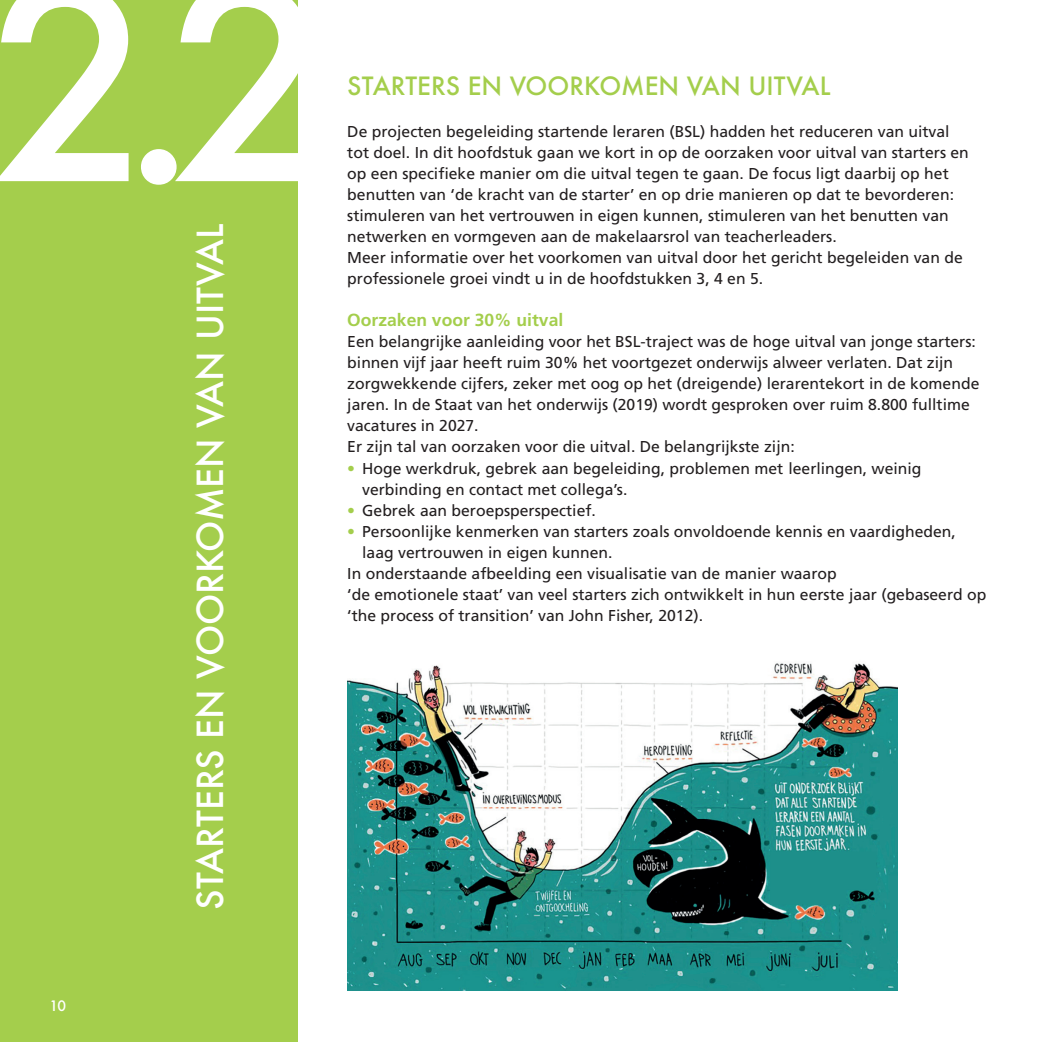
<style>
.page{position:relative;width:1042px;height:1042px;background:#fff}
.page>*{position:absolute;margin:0;border:0;box-sizing:border-box;transform-origin:0 0}
.t1{font:500 262.5px "Futura";color:#fff}
.t2{font:500 35px "Futura";color:#fff}
.t3{font:500 24.5px "Futura";color:#a4ce4c}
.t4{font:700 17.5px "Frutiger";color:#a4ce4c}
.t5{font:15.75px/21px "Frutiger";color:#231f20}
.t6{font:500 14px "Futura";color:#fff}
.s1{font-weight:700;color:#a4ce4c}
</style>
<div class="page">
<img style="left:347px;top:663px;width:550px;height:327px">
<div style="left:770px;top:851px;width:106px;height:53px;background:#1d8f8a"></div>
<div style="left:0;top:0;width:298px;height:1042px;background:#a4ce4c"></div>
<h1 class="t1" style="left:-11px;top:-96px;width:343px">2.2</h1>
<h2 class="t2" style="left:186px;top:910px;width:688px;rotate:-90deg">STARTERS EN VOORKOMEN VAN UITVAL</h2>
<p class="t6" style="left:50px;top:996px;width:18px">10</p>
<h3 class="t3" style="left:347px;top:70px;width:485px">STARTERS EN VOORKOMEN VAN UITVAL</h3>
<p class="t5" style="left:347px;top:122px;width:623px">De projecten begeleiding startende leraren (BSL) hadden het reduceren van uitval tot doel. In dit hoofdstuk gaan we kort in op de oorzaken voor uitval van starters en op een specifieke manier om die uitval tegen te gaan. De focus ligt daarbij op het benutten van ‘de kracht van de starter’ en op drie manieren op dat te bevorderen: stimuleren van het vertrouwen in eigen kunnen, stimuleren van het benutten van netwerken en vormgeven aan de makelaarsrol van teacherleaders.<br>Meer informatie over het voorkomen van uitval door het gericht begeleiden van de professionele groei vindt u in de hoofdstukken 3, 4 en 5.</p>
<p class="t4" style="left:347px;top:310px;width:217px">Oorzaken voor 30% uitval</p>
<p class="t5" style="left:347px;top:332px;width:633px">Een belangrijke aanleiding voor het BSL-traject was de hoge uitval van jonge starters: binnen vijf jaar heeft ruim 30% het voortgezet onderwijs alweer verlaten. Dat zijn zorgwekkende cijfers, zeker met oog op het (dreigende) lerarentekort in de komende jaren. In de Staat van het onderwijs (2019) wordt gesproken over ruim 8.800 fulltime vacatures in 2027.<br>Er zijn tal van oorzaken voor die uitval. De belangrijkste zijn:</p>
<p class="t5" style="left:362px;top:457px;width:561px;text-indent:-15px"><span class="s1">•</span> Hoge werkdruk, gebrek aan begeleiding, problemen met leerlingen, weinig verbinding en contact met collega’s.</p>
<p class="t5" style="left:347px;top:499px;width:250px"><span class="s1">•</span> Gebrek aan beroepsperspectief.</p>
<p class="t5" style="left:347px;top:520px;width:610px"><span class="s1">•</span> Persoonlijke kenmerken van starters zoals onvoldoende kennis en vaardigheden,</p>
<p class="t5" style="left:362px;top:541px;width:252px">laag vertrouwen in eigen kunnen.</p>
<p class="t5" style="left:347px;top:562px;width:491px">In onderstaande afbeelding een visualisatie van de manier waarop</p>
<p class="t5" style="left:347px;top:583px;width:640px">‘de emotionele staat’ van veel starters zich ontwikkelt in hun eerste jaar (gebaseerd op</p>
<p class="t5" style="left:347px;top:604px;width:357px">‘the process of transition’ van John Fisher, 2012).</p>
</div>
